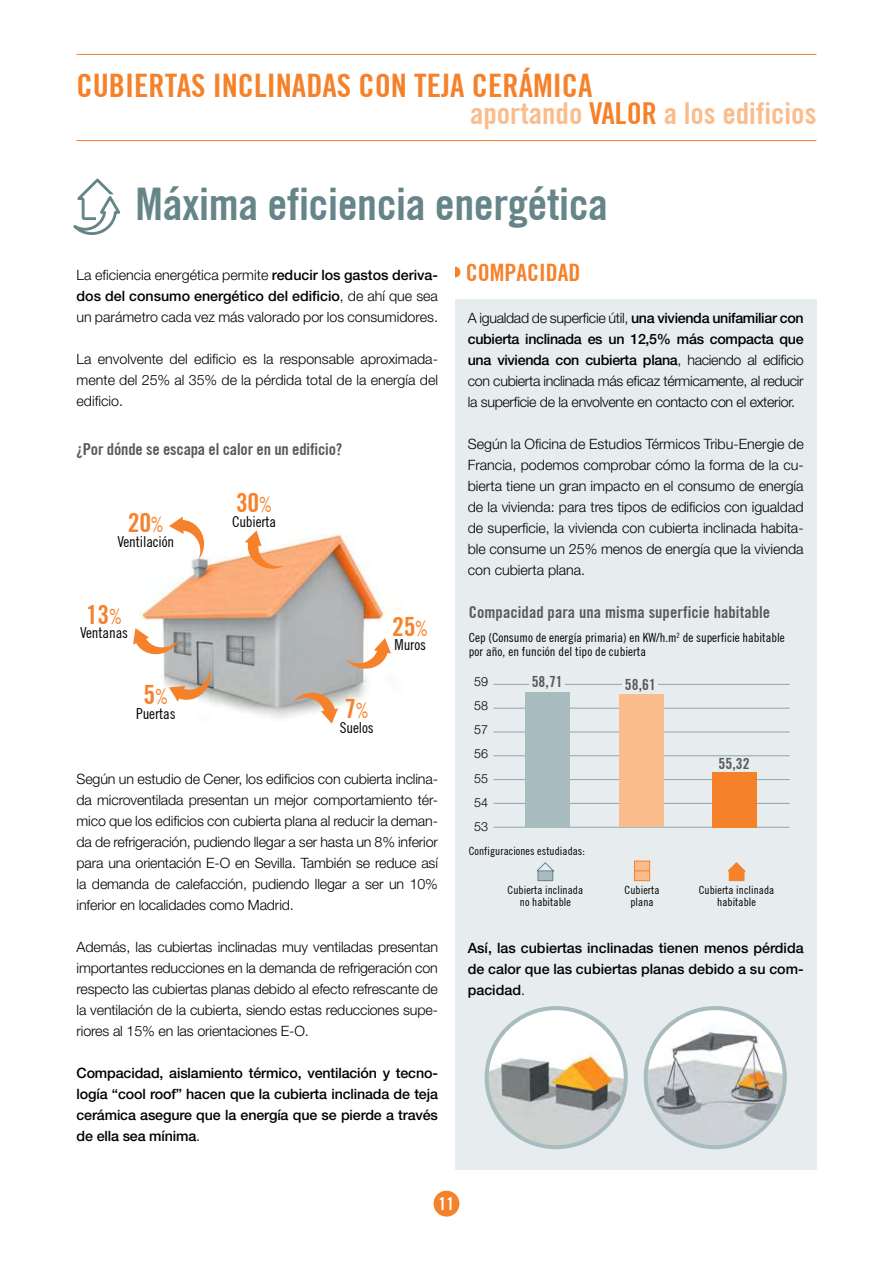
<style>
.page{position:relative;width:893px;height:1263px;background:#fff}
.page>*{position:absolute;margin:0;border:0;box-sizing:border-box;transform-origin:0 0}
.t1{font:700 condensed 45px "Trade Gothic No.20";letter-spacing:-.01em;color:#658589}
.t2{font:700 condensed 32.4px "Trade Gothic No.20";color:#f5822a}
.t3{font:700 condensed 30.3px "Trade Gothic No.20";color:#fbbc8b}
.t4{font:700 condensed 26.55px "Trade Gothic No.20";letter-spacing:-.01em;color:#f5822a}
.t5{font:700 condensed 24px "Trade Gothic No.20";color:#f5822a}
.t6{font:700 condensed 18px "Trade Gothic No.20";color:#fff}
.t7{font:700 condensed 16.5px "Trade Gothic No.20";letter-spacing:.005em;color:#58595b}
.t8{font:700 condensed 15.45px "Trade Gothic No.20";letter-spacing:.005em;color:#58595b}
.t9{font:condensed 15.15px "Trade Gothic No.18";letter-spacing:-.01em;color:#000}
.t10{font:300 14.25px/21px "Helvetica Neue LT Std";letter-spacing:-.01em;color:#000;text-align:justify}
.t11{font:500 14.25px/21px "Helvetica Neue LT Std";letter-spacing:-.01em;color:#000;text-align:justify}
.t12{font:condensed 12.75px/13.5px "Trade Gothic No.18";color:#000}
.t13{font:300 12.45px/24px "Helvetica Neue LT Std";letter-spacing:.005em;color:#000;text-align:justify}
.t14{font:condensed 11.55px/11.2px "Trade Gothic No.18";letter-spacing:.005em;color:#000;text-align:center}
.s1{color:#f5822a}
.s2{font-weight:500}
.s3{font-family:"Trade Gothic No.18";font-weight:400;font-size:21.3px}
.s4{font-weight:300}
</style>
<div class="page">
<div style="left:433px;top:1191px;width:26px;height:25px;background:#f5822a;border-radius:50%"></div>
<hr style="left:77px;top:140px;width:739px;height:1px;background:#f5822a">
<hr style="left:77px;top:54px;width:739px;height:1px;background:#f5822a">
<div style="left:455px;top:299px;width:361px;height:870px;background:#e7edee"></div>
<svg style="left:455px;top:267px;width:5px;height:11px"></svg>
<svg style="left:73px;top:179px;width:48px;height:56px"></svg>
<img style="left:646px;top:1008px;width:139px;height:139px;border-radius:70px">
<div style="left:644px;top:1006px;width:143px;height:143px;border:4px solid #a8bcbf;border-radius:50%"></div>
<img style="left:487px;top:1008px;width:139px;height:139px;border-radius:70px">
<div style="left:485px;top:1006px;width:143px;height:143px;border:4px solid #a8bcbf;border-radius:50%"></div>
<hr style="left:493px;top:684px;width:297px;height:1px;background:#8ca5a9">
<hr style="left:493px;top:708px;width:297px;height:1px;background:#8ca5a9">
<hr style="left:493px;top:732px;width:297px;height:1px;background:#8ca5a9">
<hr style="left:493px;top:755px;width:297px;height:1px;background:#8ca5a9">
<hr style="left:493px;top:779px;width:297px;height:1px;background:#8ca5a9">
<hr style="left:493px;top:803px;width:297px;height:1px;background:#8ca5a9">
<hr style="left:493px;top:827px;width:297px;height:1px;background:#8ca5a9">
<div style="left:525px;top:692px;width:44px;height:135px;background:#a8bcbf"></div>
<div style="left:619px;top:694px;width:45px;height:133px;background:#fbbc8b"></div>
<div style="left:712px;top:772px;width:44px;height:55px;background:#f5822a"></div>
<div style="left:530px;top:662px;width:35px;height:28px;background:#e7edee"></div>
<div style="left:622px;top:664px;width:35px;height:28px;background:#e7edee"></div>
<svg style="left:728px;top:862px;width:17px;height:19px"></svg>
<svg style="left:536px;top:862px;width:18px;height:19px"></svg>
<div style="left:634px;top:861px;width:16px;height:20px;background:#fbbc8b;border:1px solid #f5822a"></div>
<svg style="left:635px;top:871px;width:14px;height:1px"></svg>
<img style="left:139px;top:534px;width:246px;height:184px">
<svg style="left:169px;top:517px;width:35px;height:43px"></svg>
<svg style="left:245px;top:530px;width:39px;height:40px"></svg>
<svg style="left:133px;top:628px;width:46px;height:29px"></svg>
<svg style="left:345px;top:638px;width:46px;height:32px"></svg>
<svg style="left:169px;top:668px;width:42px;height:34px"></svg>
<svg style="left:292px;top:691px;width:46px;height:33px"></svg>
<h2 class="t2" style="left:77px;top:66px;width:517px">Cubiertas inclinadas con teja cerámica</h2>
<h3 class="t3" style="left:470px;top:95px;width:146px">aportando <span class="s1">VALOR</span></h3>
<h3 class="t3" style="left:664px;top:95px;width:154px">a los edificios</h3>
<h1 class="t1" style="left:136px;top:177px;width:474px">Máxima eficiencia energética</h1>
<p class="t10" style="left:77px;top:264px;width:363px">La eficiencia energética permite <span class="s2">reducir los gastos deriva&shy;dos del consumo energético del edificio</span>, de ahí que sea un parámetro cada vez más valorado por los consumidores.</p>
<p class="t10" style="left:77px;top:348px;width:363px">La envolvente del edificio es la responsable aproximada&shy;mente del 25% al 35% de la pérdida total de la energía del edificio.</p>
<p class="t7" style="left:77px;top:439px;width:267px">¿Por dónde se escapa el calor en un edificio?</p>
<h3 class="t4" style="left:236px;top:487px;width:38px">30<span class="s3">%</span></h3>
<h3 class="t4" style="left:128px;top:507px;width:38px">20<span class="s3">%</span></h3>
<p class="t9" style="left:232px;top:512px;width:46px">Cubierta</p>
<p class="t9" style="left:118px;top:533px;width:58px">Ventilación</p>
<h3 class="t4" style="left:86px;top:598px;width:38px">13<span class="s3">%</span></h3>
<p class="t9" style="left:80px;top:624px;width:49px">Ventanas</p>
<h3 class="t4" style="left:144px;top:678px;width:26px">5<span class="s3">%</span></h3>
<p class="t9" style="left:136px;top:704px;width:41px">Puertas</p>
<h3 class="t4" style="left:344px;top:692px;width:26px">7<span class="s3">%</span></h3>
<p class="t9" style="left:340px;top:718px;width:35px">Suelos</p>
<h3 class="t4" style="left:392px;top:610px;width:38px">25<span class="s3">%</span></h3>
<p class="t9" style="left:395px;top:636px;width:33px">Muros</p>
<p class="t10" style="left:77px;top:768px;width:363px">Según un estudio de Cener, los edificios con cubierta inclina&shy;da microventilada presentan un mejor comportamiento tér&shy;mico que los edificios con cubierta plana al reducir la deman&shy;da de refrigeración, pudiendo llegar a ser hasta un 8% inferior para una orientación E-O en Sevilla. También se reduce así la demanda de calefacción, pudiendo llegar a ser un 10% inferior en localidades como Madrid.</p>
<p class="t10" style="left:77px;top:936px;width:363px">Además, las cubiertas inclinadas muy ventiladas presentan importantes reducciones en la demanda de refrigeración con respecto las cubiertas planas debido al efecto refrescante de la ventilación de la cubierta, siendo estas reducciones supe&shy;riores al 15% en las orientaciones E-O.</p>
<p class="t11" style="left:77px;top:1062px;width:363px">Compacidad, aislamiento térmico, ventilación y tecno&shy;logía “cool roof” hacen que la cubierta inclinada de teja cerámica asegure que la energía que se pierde a través de ella sea mínima<span class="s4">.</span></p>
<h3 class="t5" style="left:466px;top:257px;width:92px">compacidad</h3>
<p class="t10" style="left:468px;top:307px;width:337px">A igualdad de superficie útil, <span class="s2">una vivienda unifamiliar con cubierta inclinada es un 12,5% más compacta que una vivienda con cubierta plana</span>, haciendo al edificio con cubierta inclinada más eficaz térmicamente, al reducir la superficie de la envolvente en contacto con el exterior.</p>
<p class="t10" style="left:468px;top:433px;width:337px">Según la Oficina de Estudios Térmicos Tribu-Energie de Francia, podemos comprobar cómo la forma de la cu&shy;bierta tiene un gran impacto en el consumo de energía de la vivienda: para tres tipos de edificios con igualdad de superficie, la vivienda con cubierta inclinada habita&shy;ble consume un 25% menos de energía que la vivienda con cubierta plana.</p>
<p class="t7" style="left:469px;top:602px;width:303px">Compacidad para una misma superficie habitable</p>
<p class="t12" style="left:469px;top:631px;width:317px">Cep (Consumo de energía primaria) en KW/h.m<sup>2</sup> de superficie habitable por año, en función del tipo de cubierta</p>
<p class="t13" style="left:474px;top:669px;width:15px">59<br>58<br>57<br>56<br>55<br>54<br>53</p>
<p class="t8" style="left:532px;top:672px;width:33px">58,71</p>
<p class="t8" style="left:625px;top:675px;width:33px">58,61</p>
<p class="t8" style="left:719px;top:754px;width:33px">55,32</p>
<p class="t14" style="left:469px;top:845px;width:118px">Configuraciones estudiadas:</p>
<p class="t14" style="left:508px;top:884px;width:77px">Cubierta inclinada no habitable</p>
<p class="t14" style="left:625px;top:884px;width:36px">Cubierta plana</p>
<p class="t14" style="left:699px;top:884px;width:77px">Cubierta inclinada habitable</p>
<p class="t11" style="left:468px;top:937px;width:337px">Así, las cubiertas inclinadas tienen menos pérdida de calor que las cubiertas planas debido a su com&shy;pacidad<span class="s4">.</span></p>
<p class="t6" style="left:439px;top:1193px;width:17px">11</p>
</div>
